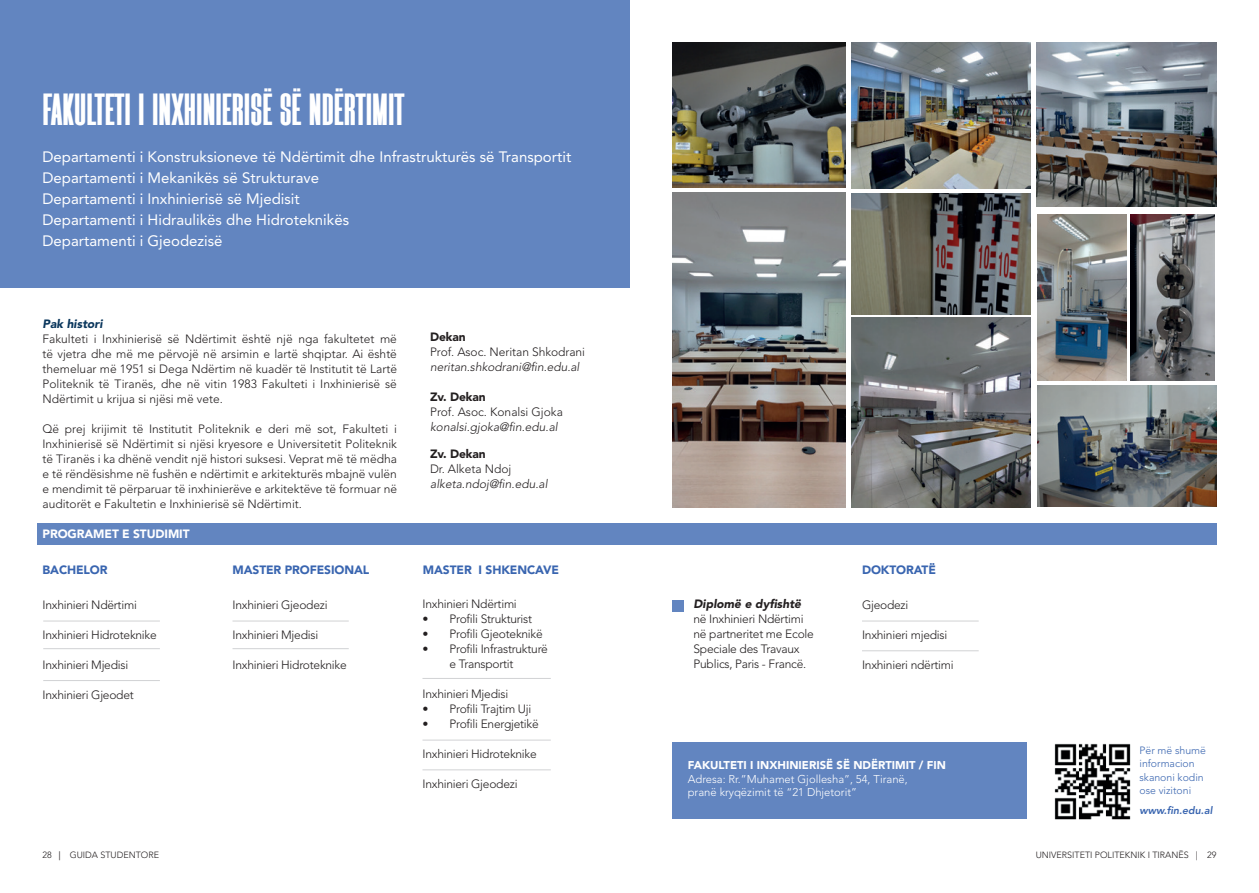
<style>
.page{position:relative;width:1259px;height:893px;background:#fff}
.page>*{position:absolute;margin:0;border:0;box-sizing:border-box;transform-origin:0 0}
.t1{font:45px "Historic";color:#fff}
.t2{font:15px/21px "Avenir LT Std";color:#fff}
.t3{font:300 12px/15px "Avenir LT Std";letter-spacing:-.02em;color:#231f20;text-align:justify}
.t4{font:italic 300 12px "Avenir LT Std";color:#231f20}
.t5{font:900 12px "Avenir LT Std";letter-spacing:-.01em;color:#3965b0}
.t6{font:300 12px "Avenir LT Std";color:#231f20}
.t7{font:900 12px "Avenir LT Std";letter-spacing:-.01em;color:#231f20}
.t8{font:900 12px "Avenir LT Std";letter-spacing:-.01em;color:#fff}
.t9{font:italic 900 12px "Avenir LT Std";color:#231f20}
.t10{font:italic 900 12px "Avenir LT Std";color:#0b375d}
.t11{font:300 11.25px/13.5px "Avenir LT Std";color:#fff}
.t12{font:900 11.25px "Avenir LT Std";color:#fff}
.t13{font:300 10.5px/13.5px "Avenir LT Std";color:#3965b0}
.t14{font:italic 800 10.5px "Avenir LT Std";color:#3965b0}
.t15{font:300 9px "Avenir LT Std";color:#231f20}
.s1{font-family:"Minion Pro";font-weight:400}
</style>
<div class="page">
<div style="left:672px;top:742px;width:354px;height:77px;background:#6285c0"></div>
<div style="left:0;top:0;width:629px;height:288px;background:#6285c0"></div>
<img style="left:672px;top:192px;width:173px;height:315px">
<img style="left:672px;top:43px;width:173px;height:145px">
<img style="left:851px;top:43px;width:179px;height:146px">
<img style="left:851px;top:193px;width:179px;height:122px">
<img style="left:851px;top:318px;width:179px;height:189px">
<img style="left:1037px;top:43px;width:179px;height:163px">
<img style="left:1037px;top:386px;width:179px;height:120px">
<img style="left:1037px;top:214px;width:89px;height:166px">
<img style="left:1130px;top:215px;width:84px;height:165px">
<img style="left:1054px;top:743px;width:77px;height:77px">
<div style="left:37px;top:523px;width:1179px;height:22px;background:#6285c0"></div>
<hr style="left:43px;top:621px;width:117px;height:1px;background:#d1d2d4">
<hr style="left:862px;top:621px;width:116px;height:1px;background:#d1d2d4">
<hr style="left:862px;top:650px;width:116px;height:1px;background:#d1d2d4">
<hr style="left:232px;top:621px;width:117px;height:1px;background:#d1d2d4">
<hr style="left:422px;top:678px;width:129px;height:1px;background:#d1d2d4">
<hr style="left:422px;top:740px;width:129px;height:1px;background:#d1d2d4">
<hr style="left:422px;top:770px;width:129px;height:1px;background:#d1d2d4">
<hr style="left:43px;top:648px;width:117px;height:1px;background:#d1d2d4">
<hr style="left:232px;top:648px;width:117px;height:1px;background:#d1d2d4">
<hr style="left:43px;top:680px;width:117px;height:1px;background:#d1d2d4">
<div style="left:672px;top:600px;width:11px;height:11px;background:#6285c0"></div>
<h1 class="t1" style="left:43px;top:86px;width:363px">FAKULTETI I INXHINIERISË SË NDËRTIMIT</h1>
<p class="t2" style="left:43px;top:147px;width:530px">Departamenti i Konstruksioneve të Ndërtimit dhe Infrastrukturës së Transportit Departamenti i Mekanikës së Strukturave<br>Departamenti i Inxhinierisë së Mjedisit<br>Departamenti i Hidraulikës dhe Hidroteknikës<br>Departamenti i Gjeodezisë</p>
<p class="t10" style="left:43px;top:316px;width:62px">Pak histori</p>
<p class="t3" style="left:43px;top:331px;width:356px">Fakulteti i Inxhinierisë së Ndërtimit është një nga fakultetet më të vjetra dhe më me përvojë në arsimin e lartë shqiptar. Ai është themeluar më 1951 si Dega Ndërtim në kuadër të Institutit të Lartë Politeknik të Tiranës, dhe në vitin 1983 Fakulteti i Inxhinierisë së Ndërtimit u krijua si njësi më vete.</p>
<p class="t3" style="left:43px;top:421px;width:356px">Që prej krijimit të Institutit Politeknik e deri më sot, Fakulteti i Inxhinierisë së Ndërtimit si njësi kryesore e Universitetit Politeknik të Tiranës i ka dhënë vendit një histori suksesi. Veprat më të mëdha e të rëndësishme në fushën e ndërtimit e arkitekturës mbajnë vulën e mendimit të përparuar të inxhinierëve e arkitektëve të formuar në auditorët e Fakultetin e Inxhinierisë së Ndërtimit.</p>
<p class="t8" style="left:43px;top:527px;width:149px">PROGRAMET E STUDIMIT</p>
<p class="t7" style="left:430px;top:329px;width:37px">Dekan</p>
<p class="t3" style="left:430px;top:344px;width:156px">Prof. Asoc. Neritan Shkodrani</p>
<p class="t4" style="left:430px;top:359px;width:151px">neritan.shkodrani@fin.edu.al</p>
<p class="t7" style="left:430px;top:389px;width:57px">Zv. Dekan</p>
<p class="t6" style="left:430px;top:404px;width:134px">Prof. Asoc. Konalsi Gjoka</p>
<p class="t4" style="left:430px;top:419px;width:129px">konalsi.gjoka@fin.edu.al</p>
<p class="t7" style="left:430px;top:446px;width:57px">Zv. Dekan</p>
<p class="t6" style="left:430px;top:461px;width:83px">Dr. Alketa Ndoj</p>
<p class="t4" style="left:430px;top:476px;width:119px">alketa.ndoj@fin.edu.al</p>
<p class="t5" style="left:43px;top:563px;width:67px">BACHELOR</p>
<p class="t3" style="left:43px;top:597px;width:96px">Inxhinieri Ndërtimi</p>
<p class="t3" style="left:43px;top:627px;width:116px">Inxhinieri Hidroteknike</p>
<p class="t3" style="left:43px;top:657px;width:87px">Inxhinieri Mjedisi</p>
<p class="t3" style="left:43px;top:687px;width:93px">Inxhinieri Gjeodet</p>
<p class="t5" style="left:232px;top:563px;width:138px">MASTER PROFESIONAL</p>
<p class="t5" style="left:423px;top:563px;width:138px">MASTER I SHKENCAVE</p>
<p class="t5" style="left:862px;top:563px;width:75px">DOKTORATË</p>
<p class="t3" style="left:232px;top:597px;width:97px">Inxhinieri Gjeodezi</p>
<p class="t3" style="left:232px;top:627px;width:87px">Inxhinieri Mjedisi</p>
<p class="t3" style="left:232px;top:657px;width:116px">Inxhinieri Hidroteknike</p>
<p class="t3" style="left:422px;top:597px;width:96px">Inxhinieri Ndërtimi</p>
<p class="t3" style="left:422px;top:612px;width:111px">• Profili Strukturist</p>
<p class="t3" style="left:422px;top:627px;width:122px">• Profili Gjeoteknikë</p>
<p class="t3" style="left:449px;top:642px;width:100px;text-indent:-27px">• Profili Infrastrukturë e Transportit</p>
<p class="t3" style="left:422px;top:687px;width:87px">Inxhinieri Mjedisi</p>
<p class="t3" style="left:422px;top:702px;width:110px">• Profili Trajtim Uji</p>
<p class="t3" style="left:422px;top:717px;width:118px">• Profili Energjetikë</p>
<p class="t3" style="left:422px;top:747px;width:116px">Inxhinieri Hidroteknike</p>
<p class="t3" style="left:422px;top:777px;width:97px">Inxhinieri Gjeodezi</p>
<p class="t9" style="left:693px;top:597px;width:109px">Diplomë e dyfishtë</p>
<p class="t3" style="left:693px;top:612px;width:122px;text-align:left">në Inxhinieri Ndërtimi në partneritet me Ecole<br>Speciale des Travaux<br>Publics, Paris - Francë.</p>
<p class="t3" style="left:862px;top:597px;width:48px">Gjeodezi</p>
<p class="t3" style="left:862px;top:627px;width:87px">Inxhinieri mjedisi</p>
<p class="t3" style="left:862px;top:657px;width:93px">Inxhinieri ndërtimi</p>
<p class="t12" style="left:688px;top:759px;width:260px">FAKULTETI I INXHINIERISË SË NDËRTIMIT / FIN</p>
<p class="t11" style="left:688px;top:772px;width:221px">Adresa: Rr.”Muhamet Gjollesha”, 54, Tiranë, pranë kryqëzimit të “21 Dhjetorit”</p>
<p class="t13" style="left:1139px;top:743px;width:68px">Për më shumë informacion skanoni kodin ose vizitoni</p>
<p class="t14" style="left:1139px;top:804px;width:74px">www.fin.edu.al</p>
<p class="t15" style="left:43px;top:850px;width:118px">28 <span class="s1">|</span> GUIDA STUDENTORE</p>
<p class="t15" style="left:1035px;top:850px;width:182px">UNIVERSITETI POLITEKNIK I TIRANËS | 29</p>
</div>
